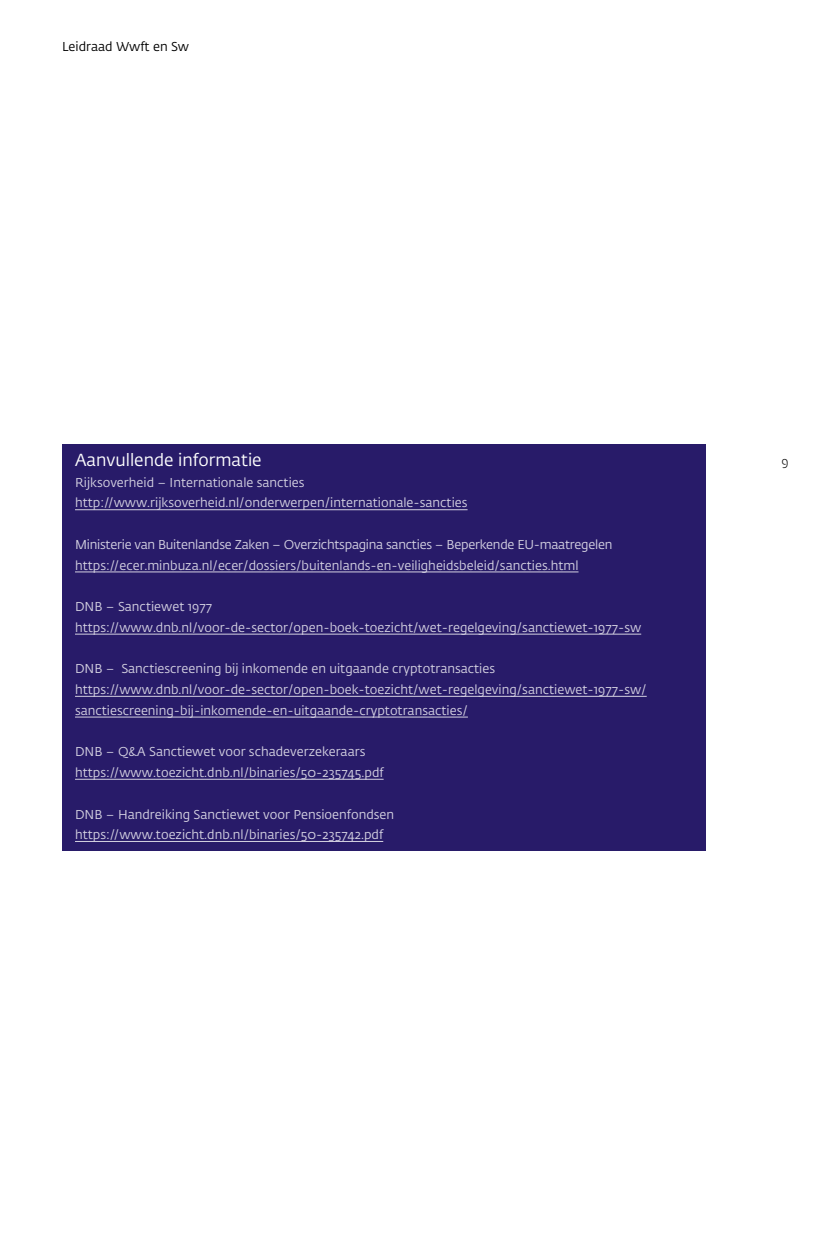
<style>
.page{position:relative;width:830px;height:1244px;background:#fff}
.page>*{position:absolute;margin:0;border:0;box-sizing:border-box;transform-origin:0 0}
.t1{font:17.25px "DNB Fedra";color:#fff}
.t2{font:12.75px/20.7px "DNB Fedra";color:#d4d1e1}
.t3{font:12.75px/20.7px "DNB Fedra";letter-spacing:-.02em;color:#d4d1e1}
.t4{font:12.75px "DNB Fedra";color:#000}
.t5{font:300 12.75px "DNB Fedra";color:#000}
</style>
<div class="page">
<div style="left:62px;top:444px;width:643px;height:47px;background:#281b69"></div>
<div style="left:62px;top:472px;width:643px;height:26px;background:#281b69"></div>
<div style="left:62px;top:493px;width:643px;height:26px;background:#281b69"></div>
<hr style="left:75px;top:509px;width:392px;height:1px;background:#d4d1e1">
<div style="left:62px;top:514px;width:643px;height:25px;background:#281b69"></div>
<div style="left:62px;top:535px;width:643px;height:25px;background:#281b69"></div>
<div style="left:62px;top:555px;width:643px;height:26px;background:#281b69"></div>
<hr style="left:75px;top:572px;width:503px;height:1px;background:#d4d1e1">
<div style="left:62px;top:576px;width:643px;height:26px;background:#281b69"></div>
<div style="left:62px;top:597px;width:643px;height:25px;background:#281b69"></div>
<div style="left:62px;top:618px;width:643px;height:25px;background:#281b69"></div>
<hr style="left:75px;top:634px;width:566px;height:1px;background:#d4d1e1">
<div style="left:62px;top:638px;width:643px;height:26px;background:#281b69"></div>
<div style="left:62px;top:659px;width:643px;height:26px;background:#281b69"></div>
<div style="left:62px;top:680px;width:643px;height:46px;background:#281b69"></div>
<hr style="left:75px;top:696px;width:571px;height:1px;background:#d4d1e1">
<hr style="left:75px;top:717px;width:392px;height:1px;background:#d4d1e1">
<div style="left:62px;top:721px;width:643px;height:26px;background:#281b69"></div>
<div style="left:62px;top:742px;width:643px;height:25px;background:#281b69"></div>
<div style="left:62px;top:763px;width:643px;height:25px;background:#281b69"></div>
<hr style="left:75px;top:779px;width:308px;height:1px;background:#d4d1e1">
<div style="left:62px;top:783px;width:643px;height:26px;background:#281b69"></div>
<div style="left:62px;top:804px;width:643px;height:26px;background:#281b69"></div>
<div style="left:62px;top:825px;width:643px;height:25px;background:#281b69"></div>
<hr style="left:75px;top:841px;width:308px;height:1px;background:#d4d1e1">
<p class="t4" style="left:62px;top:39px;width:128px">Leidraad Wwft en Sw</p>
<h1 class="t1" style="left:75px;top:449px;width:188px">Aanvullende informatie</h1>
<p class="t5" style="left:781px;top:454px;width:9px">9</p>
<p class="t2" style="left:75px;top:472px;width:394px">Rijksoverheid – Internationale sancties http://www.rijksoverheid.nl/onderwerpen/internationale-sancties</p>
<p class="t3" style="left:75px;top:534px;width:538px">Ministerie van Buitenlandse Zaken – Overzichtspagina sancties – Beperkende EU-maatregelen https://ecer.minbuza.nl/ecer/dossiers/buitenlands-en-veiligheidsbeleid/sancties.html</p>
<p class="t2" style="left:75px;top:596px;width:567px">DNB – Sanctiewet 1977 https://www.dnb.nl/voor-de-sector/open-boek-toezicht/wet-regelgeving/sanctiewet-1977-sw</p>
<p class="t2" style="left:75px;top:659px;width:573px">DNB – Sanctiescreening bij inkomende en uitgaande cryptotransacties https://www.dnb.nl/voor-de-sector/open-boek-toezicht/wet-regelgeving/sanctiewet-1977-sw/ sanctiescreening-bij-inkomende-en-uitgaande-cryptotransacties/</p>
<p class="t2" style="left:75px;top:742px;width:310px">DNB – Q&amp;A Sanctiewet voor schadeverzekeraars https://www.toezicht.dnb.nl/binaries/50-235745.pdf</p>
<p class="t2" style="left:75px;top:804px;width:320px">DNB – Handreiking Sanctiewet voor Pensioenfondsen https://www.toezicht.dnb.nl/binaries/50-235742.pdf</p>
</div>
